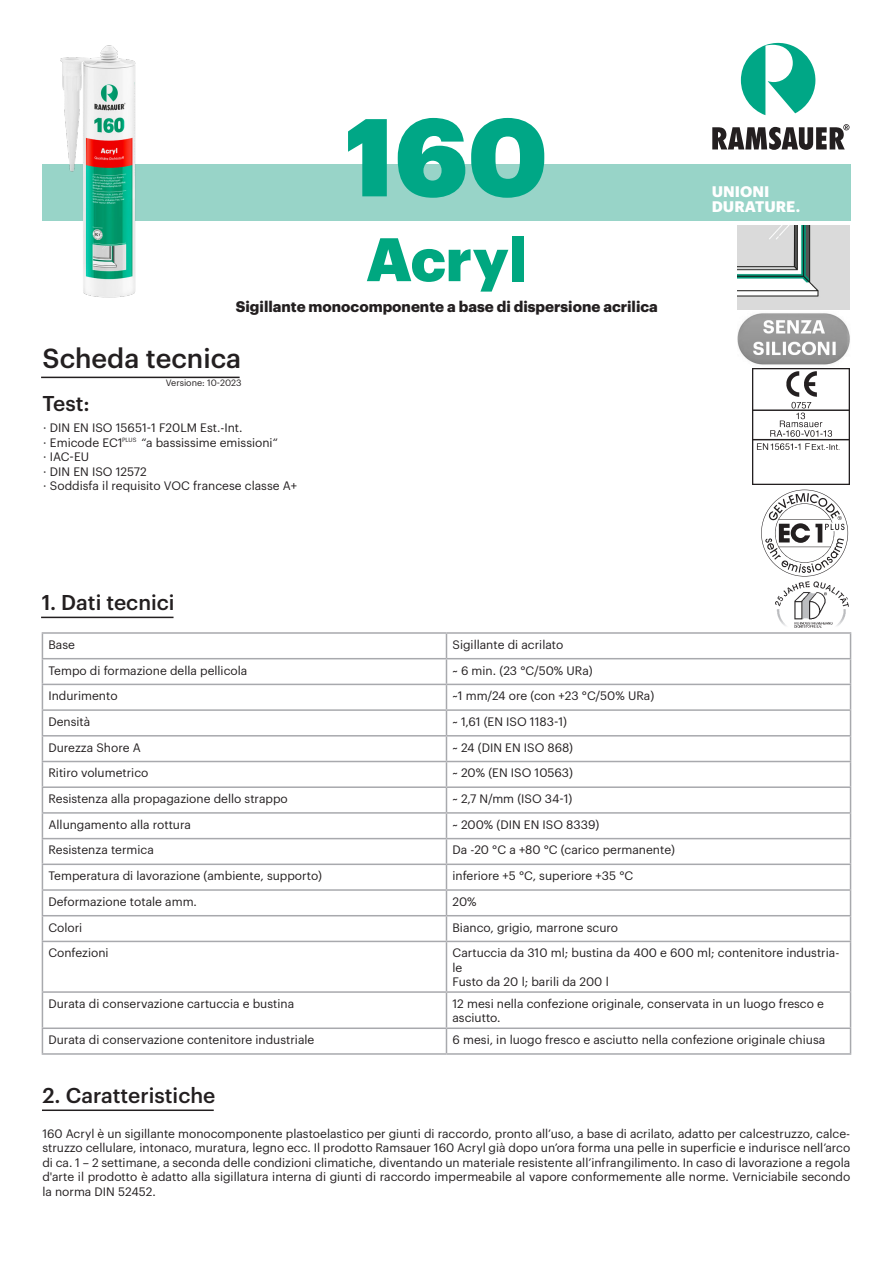
<style>
.page{position:relative;width:893px;height:1263px;background:#fff}
.page>*{position:absolute;margin:0;border:0;box-sizing:border-box;transform-origin:0 0}
.t1{font:900 108px "Graphik";color:#00a786}
.t2{font:900 60px "Graphik";color:#00a780}
.t3{font:500 27px "Graphik";color:#231f20}
.t4{font:500 21px "Graphik";color:#231f20}
.t5{font:700 15px "Graphik";color:#231f20}
.t6{font:700 15px "Graphik";color:#fff}
.t7{font:12px/14.4px "Graphik";color:#231f20}
.t8{font:9px "Graphik";color:#231f20}
.t9{font:6px "Graphik";color:#231f20}
</style>
<div class="page">
<div style="left:43px;top:164px;width:808px;height:57px;background:#98d4c8"></div>
<hr style="left:41px;top:377px;width:199px;height:1px;background:#231f20">
<hr style="left:42px;top:632px;width:404px;height:2px;background:#a8a9ad">
<hr style="left:446px;top:632px;width:405px;height:2px;background:#a8a9ad">
<hr style="left:42px;top:658px;width:404px;height:1px;background:#a8a9ad">
<hr style="left:446px;top:658px;width:405px;height:1px;background:#a8a9ad">
<hr style="left:42px;top:684px;width:404px;height:1px;background:#a8a9ad">
<hr style="left:446px;top:684px;width:405px;height:1px;background:#a8a9ad">
<hr style="left:42px;top:709px;width:404px;height:2px;background:#a8a9ad">
<hr style="left:446px;top:709px;width:405px;height:2px;background:#a8a9ad">
<hr style="left:42px;top:735px;width:404px;height:1px;background:#a8a9ad">
<hr style="left:446px;top:735px;width:405px;height:1px;background:#a8a9ad">
<hr style="left:42px;top:761px;width:404px;height:1px;background:#a8a9ad">
<hr style="left:446px;top:761px;width:405px;height:1px;background:#a8a9ad">
<hr style="left:42px;top:786px;width:404px;height:2px;background:#a8a9ad">
<hr style="left:446px;top:786px;width:405px;height:2px;background:#a8a9ad">
<hr style="left:42px;top:812px;width:404px;height:2px;background:#a8a9ad">
<hr style="left:446px;top:812px;width:405px;height:2px;background:#a8a9ad">
<hr style="left:42px;top:838px;width:404px;height:1px;background:#a8a9ad">
<hr style="left:446px;top:838px;width:405px;height:1px;background:#a8a9ad">
<hr style="left:42px;top:863px;width:404px;height:2px;background:#a8a9ad">
<hr style="left:446px;top:863px;width:405px;height:2px;background:#a8a9ad">
<hr style="left:42px;top:889px;width:404px;height:2px;background:#a8a9ad">
<hr style="left:446px;top:889px;width:405px;height:2px;background:#a8a9ad">
<hr style="left:42px;top:915px;width:404px;height:1px;background:#a8a9ad">
<svg style="left:42px;top:634px;width:1px;height:307px"></svg>
<hr style="left:446px;top:915px;width:405px;height:1px;background:#a8a9ad">
<svg style="left:446px;top:634px;width:1px;height:307px"></svg>
<svg style="left:850px;top:634px;width:1px;height:307px"></svg>
<hr style="left:42px;top:941px;width:404px;height:1px;background:#a8a9ad">
<hr style="left:42px;top:942px;width:1px;height:49px;background:#a8a9ad">
<hr style="left:446px;top:941px;width:405px;height:1px;background:#a8a9ad">
<hr style="left:446px;top:942px;width:1px;height:49px;background:#a8a9ad">
<hr style="left:850px;top:942px;width:1px;height:49px;background:#a8a9ad">
<hr style="left:42px;top:991px;width:404px;height:2px;background:#a8a9ad">
<hr style="left:42px;top:993px;width:1px;height:34px;background:#a8a9ad">
<hr style="left:446px;top:991px;width:405px;height:2px;background:#a8a9ad">
<hr style="left:446px;top:993px;width:1px;height:34px;background:#a8a9ad">
<hr style="left:850px;top:993px;width:1px;height:34px;background:#a8a9ad">
<hr style="left:42px;top:1027px;width:404px;height:2px;background:#a8a9ad">
<svg style="left:42px;top:1029px;width:1px;height:24px"></svg>
<hr style="left:446px;top:1027px;width:405px;height:2px;background:#a8a9ad">
<svg style="left:446px;top:1029px;width:1px;height:24px"></svg>
<svg style="left:850px;top:1029px;width:1px;height:24px"></svg>
<hr style="left:42px;top:1053px;width:404px;height:2px;background:#a8a9ad">
<hr style="left:446px;top:1053px;width:405px;height:2px;background:#a8a9ad">
<hr style="left:42px;top:1109px;width:172px;height:2px;background:#231f20">
<hr style="left:41px;top:617px;width:133px;height:1px;background:#231f20">
<img style="left:42px;top:45px;width:94px;height:253px">
<svg style="left:712px;top:124px;width:137px;height:26px"></svg>
<svg style="left:741px;top:43px;width:75px;height:72px"></svg>
<img style="left:737px;top:225px;width:113px;height:144px">
<img style="left:753px;top:368px;width:96px;height:117px">
<svg style="left:761px;top:490px;width:87px;height:86px"></svg>
<img style="left:776px;top:582px;width:72px;height:46px">
<p class="t1" style="left:345px;top:73px;width:205px">160</p>
<p class="t2" style="left:366px;top:213px;width:162px">Acryl</p>
<p class="t5" style="left:236px;top:295px;width:424px">Sigillante monocomponente a base di dispersione acrilica</p>
<p class="t3" style="left:43px;top:338px;width:200px">Scheda tecnica</p>
<p class="t4" style="left:43px;top:387px;width:49px">Test:</p>
<p class="t8" style="left:166px;top:376px;width:77px">Versione: 10-2023</p>
<p class="t7" style="left:43px;top:420px;width:201px">· DIN EN ISO 15651-1 F20LM Est.-Int.</p>
<p class="t7" style="left:43px;top:434px;width:81px">· Emicode EC1</p>
<p class="t7" style="left:142px;top:434px;width:138px">“a bassissime emissioni“</p>
<p class="t7" style="left:43px;top:448px;width:48px">· IAC-EU</p>
<p class="t7" style="left:43px;top:463px;width:105px">· DIN EN ISO 12572</p>
<p class="t7" style="left:43px;top:477px;width:255px">· Soddisfa il requisito VOC francese classe A+</p>
<p class="t9" style="left:122px;top:436px;width:16px">PLUS</p>
<p class="t4" style="left:42px;top:587px;width:134px">1. Dati tecnici</p>
<p class="t6" style="left:712px;top:180px;width:59px">UNIONI</p>
<p class="t6" style="left:712px;top:195px;width:90px">DURATURE.</p>
<p class="t7" style="left:48px;top:636px;width:28px">Base</p>
<p class="t7" style="left:452px;top:636px;width:112px">Sigillante di acrilato</p>
<p class="t7" style="left:48px;top:662px;width:200px">Tempo di formazione della pellicola</p>
<p class="t7" style="left:452px;top:662px;width:142px">~ 6 min. (23 °C/50% URa)</p>
<p class="t7" style="left:48px;top:688px;width:71px">Indurimento</p>
<p class="t7" style="left:452px;top:688px;width:203px">~1 mm/24 ore (con +23 °C/50% URa)</p>
<p class="t7" style="left:48px;top:713px;width:43px">Densità</p>
<p class="t7" style="left:452px;top:713px;width:116px">~ 1,61 (EN ISO 1183-1)</p>
<p class="t7" style="left:48px;top:739px;width:94px">Durezza Shore A</p>
<p class="t7" style="left:452px;top:739px;width:122px">~ 24 (DIN EN ISO 868)</p>
<p class="t7" style="left:48px;top:765px;width:102px">Ritiro volumetrico</p>
<p class="t7" style="left:452px;top:765px;width:122px">~ 20% (EN ISO 10563)</p>
<p class="t7" style="left:48px;top:790px;width:241px">Resistenza alla propagazione dello strappo</p>
<p class="t7" style="left:452px;top:790px;width:121px">~ 2,7 N/mm (ISO 34-1)</p>
<p class="t7" style="left:48px;top:816px;width:144px">Allungamento alla rottura</p>
<p class="t7" style="left:452px;top:816px;width:148px">~ 200% (DIN EN ISO 8339)</p>
<p class="t7" style="left:48px;top:842px;width:107px">Resistenza termica</p>
<p class="t7" style="left:452px;top:842px;width:224px">Da -20 °C a +80 °C (carico permanente)</p>
<p class="t7" style="left:48px;top:867px;width:275px">Temperatura di lavorazione (ambiente, supporto)</p>
<p class="t7" style="left:452px;top:867px;width:182px">inferiore +5 °C, superiore +35 °C</p>
<p class="t7" style="left:48px;top:893px;width:150px">Deformazione totale amm.</p>
<p class="t7" style="left:452px;top:893px;width:26px">20%</p>
<p class="t7" style="left:48px;top:919px;width:35px">Colori</p>
<p class="t7" style="left:452px;top:919px;width:167px">Bianco, grigio, marrone scuro</p>
<p class="t7" style="left:48px;top:945px;width:62px">Confezioni</p>
<p class="t7" style="left:452px;top:945px;width:388px">Cartuccia da 310 ml; bustina da 400 e 600 ml; contenitore industria&shy;le</p>
<p class="t7" style="left:452px;top:973px;width:158px">Fusto da 20 l; barili da 200 l</p>
<p class="t7" style="left:48px;top:995px;width:247px">Durata di conservazione cartuccia e bustina</p>
<p class="t7" style="left:452px;top:995px;width:373px">12 mesi nella confezione originale, conservata in un luogo fresco e asciutto.</p>
<p class="t7" style="left:48px;top:1031px;width:267px">Durata di conservazione contenitore industriale</p>
<p class="t7" style="left:452px;top:1031px;width:374px">6 mesi, in luogo fresco e asciutto nella confezione originale chiusa</p>
<p class="t4" style="left:43px;top:1080px;width:174px">2. Caratteristiche</p>
<p class="t7" style="left:42px;top:1125px;width:809px;text-align:justify">160 Acryl è un sigillante monocomponente plastoelastico per giunti di raccordo, pronto all’uso, a base di acrilato, adatto per calcestruzzo, calce&shy;struzzo cellulare, intonaco, muratura, legno ecc. Il prodotto Ramsauer 160 Acryl già dopo un’ora forma una pelle in superficie e indurisce nell’arco di ca. 1 – 2 settimane, a seconda delle condizioni climatiche, diventando un materiale resistente all’infrangilimento. In caso di lavorazione a regola d'arte il prodotto è adatto alla sigillatura interna di giunti di raccordo impermeabile al vapore conformemente alle norme. Verniciabile secondo la norma DIN 52452.</p>
</div>
